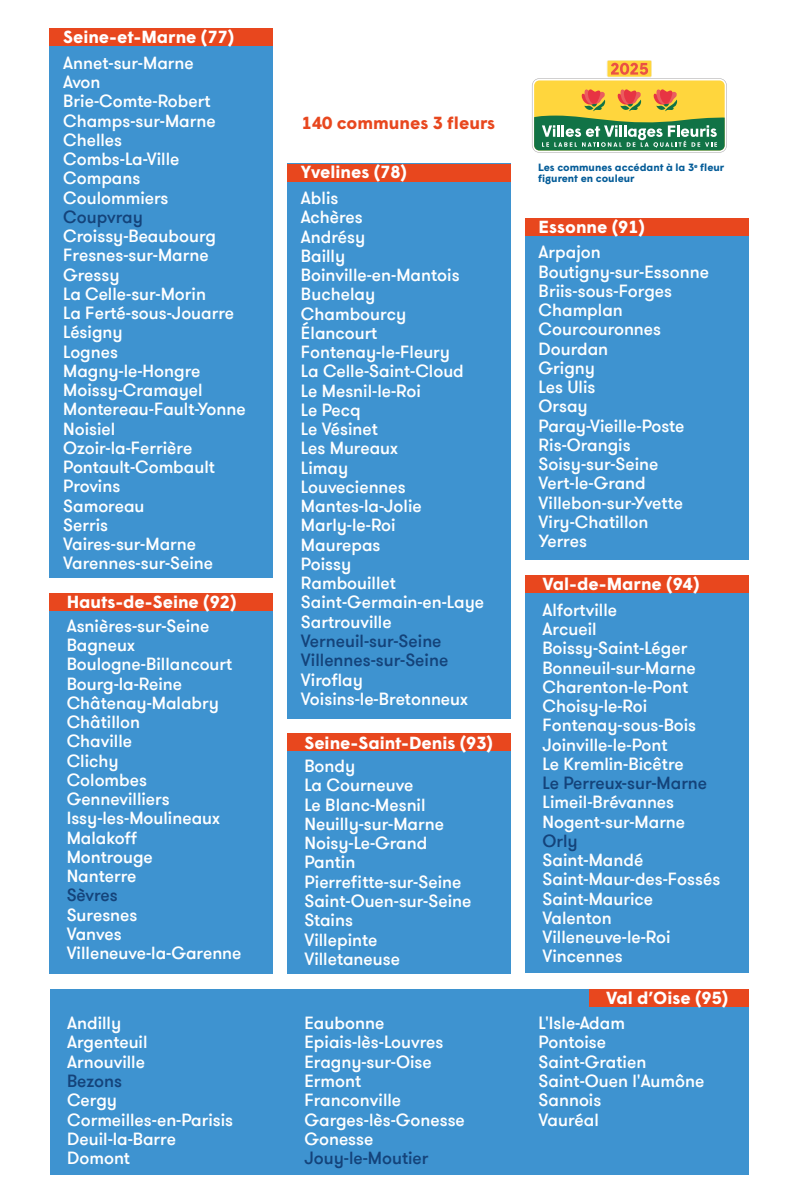
<style>
.page{position:relative;width:794px;height:1191px;background:#fff}
.page>*{position:absolute;margin:0;border:0;box-sizing:border-box;transform-origin:0 0}
.t1{font:500 17.5px/19.2px "GT Walsheim Pro";color:#fff}
.t2{font:700 17.5px "Wigrum";color:#fff}
.t3{font:500 17.5px/19.2px "GT Walsheim Pro";color:#14437a}
.t4{font:700 17.5px "Wigrum";color:#e8471e}
.t5{font:700 10.5px/10.5px "Wigrum";color:#045c98}
</style>
<div class="page">
<div style="left:287px;top:164px;width:224px;height:555px;background:#3e93d0"></div>
<div style="left:287px;top:164px;width:224px;height:17px;background:#e8471e"></div>
<div style="left:50px;top:29px;width:223px;height:549px;background:#3e93d0"></div>
<div style="left:50px;top:29px;width:223px;height:17px;background:#e8471e"></div>
<div style="left:50px;top:593px;width:223px;height:381px;background:#3e93d0"></div>
<div style="left:50px;top:593px;width:223px;height:18px;background:#e8471e"></div>
<div style="left:287px;top:733px;width:223px;height:240px;background:#3e93d0"></div>
<div style="left:287px;top:733px;width:223px;height:18px;background:#e8471e"></div>
<div style="left:525px;top:578px;width:223px;height:395px;background:#3e93d0"></div>
<div style="left:525px;top:575px;width:223px;height:18px;background:#e8471e"></div>
<div style="left:50px;top:989px;width:698px;height:185px;background:#3e93d0"></div>
<div style="left:589px;top:989px;width:159px;height:17px;background:#e8471e"></div>
<svg style="left:532px;top:60px;width:195px;height:93px"></svg>
<div style="left:525px;top:218px;width:223px;height:341px;background:#3e93d0"></div>
<div style="left:525px;top:218px;width:223px;height:18px;background:#e8471e"></div>
<p class="t2" style="left:63px;top:24px;width:172px">Seine-et-Marne (77)</p>
<p class="t1" style="left:63px;top:53px;width:154px">Annet-sur-Marne<br>Avon<br>Brie-Comte-Robert<br>Champs-sur-Marne<br>Chelles<br>Combs-La-Ville<br>Compans<br>Coulommiers</p>
<p class="t3" style="left:63px;top:207px;width:81px">Coupvray</p>
<p class="t1" style="left:63px;top:227px;width:184px">Croissy-Beaubourg<br>Fresnes-sur-Marne<br>Gressy<br>La Celle-sur-Morin<br>La Ferté-sous-Jouarre<br>Lésigny<br>Lognes<br>Magny-le-Hongre<br>Moissy-Cramayel<br>Montereau-Fault-Yonne<br>Noisiel<br>Ozoir-la-Ferrière<br>Pontault-Combault<br>Provins<br>Samoreau<br>Serris<br>Vaires-sur-Marne<br>Varennes-sur-Seine</p>
<p class="t2" style="left:67px;top:588px;width:171px">Hauts-de-Seine (92)</p>
<p class="t1" style="left:67px;top:616px;width:167px">Asnières-sur-Seine<br>Bagneux<br>Boulogne-Billancourt<br>Bourg-la-Reine<br>Châtenay-Malabry<br>Châtillon<br>Chaville<br>Clichy<br>Colombes<br>Gennevilliers<br>Issy-les-Moulineaux<br>Malakoff<br>Montrouge<br>Nanterre</p>
<p class="t3" style="left:67px;top:886px;width:53px">Sèvres</p>
<p class="t1" style="left:67px;top:905px;width:176px">Suresnes<br>Vanves<br>Villeneuve-la-Garenne</p>
<p class="t1" style="left:67px;top:1014px;width:82px">Andilly<br>Argenteuil<br>Arnouville</p>
<p class="t3" style="left:67px;top:1071px;width:56px">Bezons</p>
<p class="t1" style="left:67px;top:1091px;width:168px">Cergy<br>Cormeilles-en-Parisis<br>Deuil-la-Barre<br>Domont</p>
<p class="t4" style="left:302px;top:109px;width:195px">140 communes 3 fleurs</p>
<p class="t2" style="left:301px;top:159px;width:107px">Yvelines (78)</p>
<p class="t1" style="left:301px;top:189px;width:185px">Ablis<br>Achères<br>Andrésy<br>Bailly<br>Boinville-en-Mantois<br>Buchelay<br>Chambourcy<br>Élancourt<br>Fontenay-le-Fleury<br>La Celle-Saint-Cloud<br>Le Mesnil-le-Roi<br>Le Pecq<br>Le Vésinet<br>Les Mureaux<br>Limay<br>Louveciennes<br>Mantes-la-Jolie<br>Marly-le-Roi<br>Maurepas<br>Poissy<br>Rambouillet<br>Saint-Germain-en-Laye<br>Sartrouville</p>
<p class="t3" style="left:301px;top:631px;width:149px">Verneuil-sur-Seine<br>Villennes-sur-Seine</p>
<p class="t1" style="left:301px;top:670px;width:169px">Viroflay<br>Voisins-le-Bretonneux</p>
<p class="t2" style="left:304px;top:729px;width:190px">Seine-Saint-Denis (93)</p>
<p class="t1" style="left:304px;top:757px;width:168px">Bondy<br>La Courneuve<br>Le Blanc-Mesnil<br>Neuilly-sur-Marne<br>Noisy-Le-Grand<br>Pantin<br>Pierrefitte-sur-Seine<br>Saint-Ouen-sur-Seine<br>Stains<br>Villepinte<br>Villetaneuse</p>
<p class="t1" style="left:304px;top:1014px;width:162px">Eaubonne<br>Epiais-lès-Louvres<br>Eragny-sur-Oise<br>Ermont<br>Franconville<br>Garges-lès-Gonesse<br>Gonesse</p>
<p class="t3" style="left:304px;top:1148px;width:126px">Jouy-le-Moutier</p>
<p class="t5" style="left:538px;top:162px;width:188px">Les communes accédant à la 3<sup>e</sup> fleur figurent en couleur</p>
<p class="t2" style="left:538px;top:213px;width:108px">Essonne (91)</p>
<p class="t1" style="left:538px;top:243px;width:172px">Arpajon<br>Boutigny-sur-Essonne<br>Briis-sous-Forges<br>Champlan<br>Courcouronnes<br>Dourdan<br>Grigny<br>Les Ulis<br>Orsay<br>Paray-Vieille-Poste<br>Ris-Orangis<br>Soisy-sur-Seine<br>Vert-le-Grand<br>Villebon-sur-Yvette<br>Viry-Chatillon<br>Yerres</p>
<p class="t2" style="left:542px;top:571px;width:158px">Val-de-Marne (94)</p>
<p class="t1" style="left:542px;top:600px;width:155px">Alfortville<br>Arcueil<br>Boissy-Saint-Léger<br>Bonneuil-sur-Marne<br>Charenton-le-Pont<br>Choisy-le-Roi<br>Fontenay-sous-Bois<br>Joinville-le-Pont<br>Le Kremlin-Bicêtre</p>
<p class="t3" style="left:542px;top:774px;width:166px">Le Perreux-sur-Marne</p>
<p class="t1" style="left:542px;top:793px;width:144px">Limeil-Brévannes<br>Nogent-sur-Marne</p>
<p class="t3" style="left:542px;top:831px;width:37px">Orly</p>
<p class="t1" style="left:542px;top:851px;width:179px">Saint-Mandé<br>Saint-Maur-des-Fossés<br>Saint-Maurice<br>Valenton<br>Villeneuve-le-Roi<br>Vincennes</p>
<p class="t2" style="left:606px;top:984px;width:124px">Val d’Oise (95)</p>
<p class="t1" style="left:538px;top:1014px;width:167px">L'Isle-Adam<br>Pontoise<br>Saint-Gratien<br>Saint-Ouen l'Aumône<br>Sannois<br>Vauréal</p>
</div>
